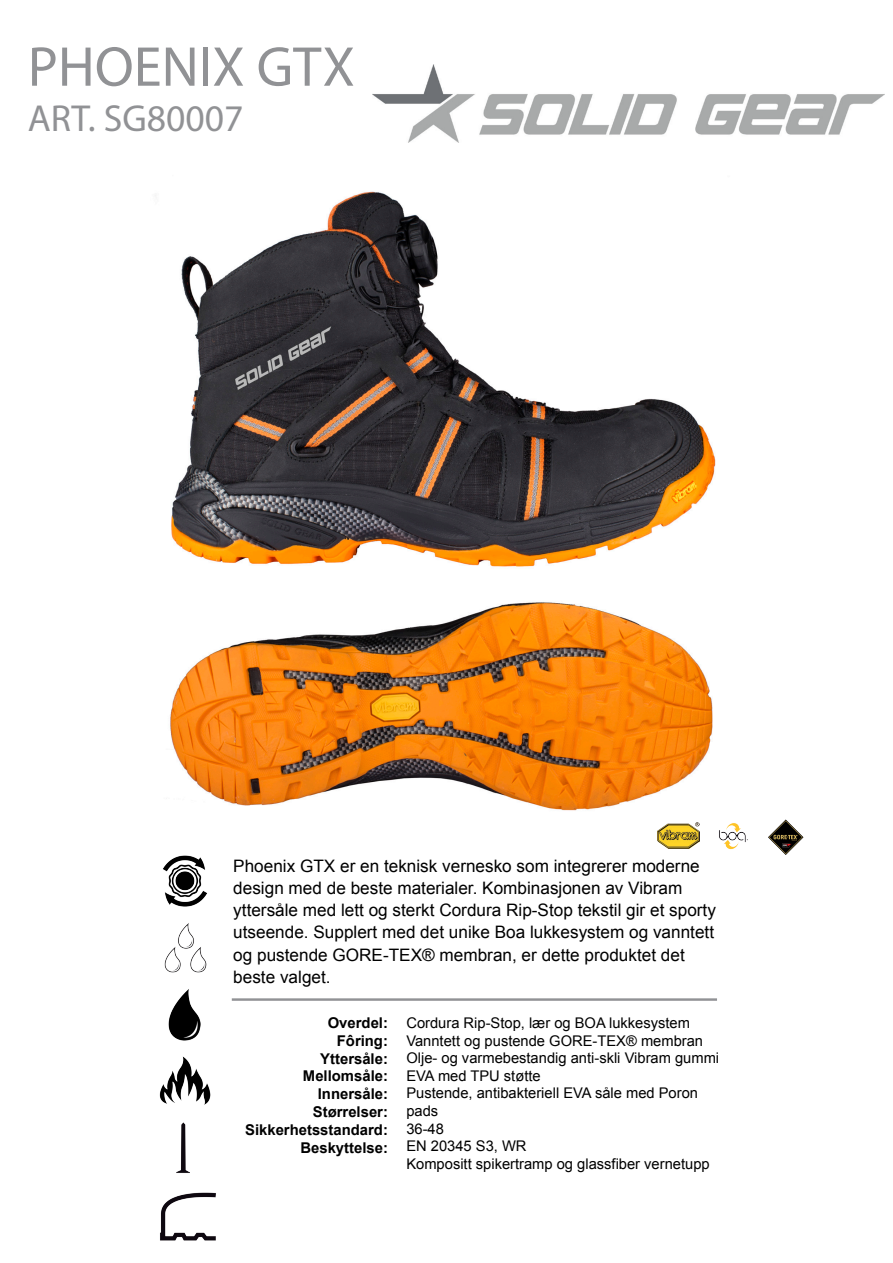
<style>
.page{position:relative;width:893px;height:1263px;background:#fff}
.page>*{position:absolute;margin:0;border:0;box-sizing:border-box;transform-origin:0 0}
.t1{font:56.55px "Myriad Pro";color:#919295}
.t2{font:37.65px "Myriad Pro";color:#919295}
.bröd{font:17.1px/22px "Arial";color:#000}
.bröd-2{font:700 14.85px "Arial";color:#000}
.bröd-3{font:14.7px/17.7px "Arial";color:#000}
</style>
<div class="page">
<img style="left:372px;top:64px;width:512px;height:79px">
<img style="left:170px;top:602px;width:543px;height:224px">
<img style="left:155px;top:191px;width:561px;height:376px">
<img style="left:168px;top:989px;width:32px;height:51px">
<img style="left:160px;top:1192px;width:56px;height:48px">
<img style="left:177px;top:1122px;width:13px;height:51px">
<hr style="left:232px;top:998px;width:485px;height:3px;background:#919295">
<img style="left:165px;top:923px;width:42px;height:50px">
<img style="left:160px;top:1056px;width:50px;height:49px">
<img style="left:163px;top:855px;width:44px;height:52px">
<img style="left:657px;top:823px;width:42px;height:26px">
<img style="left:719px;top:823px;width:29px;height:27px">
<svg style="left:768px;top:819px;width:35px;height:36px"></svg>
<p class="t1" style="left:28px;top:32px;width:329px">PHOENIX GTX</p>
<p class="t2" style="left:28px;top:95px;width:217px">ART. SG80007</p>
<p class="bröd" style="left:233px;top:855px;width:484px">Phoenix GTX er en teknisk vernesko som integrerer moderne design med de beste materialer. Kombinasjonen av Vibram yttersåle med lett og sterkt Cordura Rip-Stop tekstil gir et sporty utseende. Supplert med det unike Boa lukkesystem og vanntett og pustende GORE-TEX® membran, er dette produktet det beste valget.</p>
<p class="bröd-2" style="left:328px;top:1013px;width:62px">Overdel:</p>
<p class="bröd-2" style="left:337px;top:1031px;width:53px">Fôring:</p>
<p class="bröd-2" style="left:320px;top:1048px;width:69px">Yttersåle:</p>
<p class="bröd-2" style="left:303px;top:1066px;width:87px">Mellomsåle:</p>
<p class="bröd-2" style="left:318px;top:1084px;width:72px">Innersåle:</p>
<p class="bröd-2" style="left:313px;top:1102px;width:77px">Størrelser:</p>
<p class="bröd-2" style="left:245px;top:1120px;width:144px">Sikkerhetsstandard:</p>
<p class="bröd-2" style="left:300px;top:1138px;width:89px">Beskyttelse:</p>
<p class="bröd-3" style="left:406px;top:1014px;width:285px">Cordura Rip-Stop, lær og BOA lukkesystem</p>
<p class="bröd-3" style="left:406px;top:1032px;width:298px">Vanntett og pustende GORE-TEX® membran</p>
<p class="bröd-3" style="left:406px;top:1049px;width:314px">Olje- og varmebestandig anti-skli Vibram gummi</p>
<p class="bröd-3" style="left:406px;top:1067px;width:136px">EVA med TPU støtte</p>
<p class="bröd-3" style="left:406px;top:1084px;width:293px">Pustende, antibakteriell EVA såle med Poron pads</p>
<p class="bröd-3" style="left:406px;top:1120px;width:39px">36-48</p>
<p class="bröd-3" style="left:406px;top:1137px;width:122px">EN 20345 S3, WR</p>
<p class="bröd-3" style="left:406px;top:1155px;width:305px">Kompositt spikertramp og glassfiber vernetupp</p>
</div>
